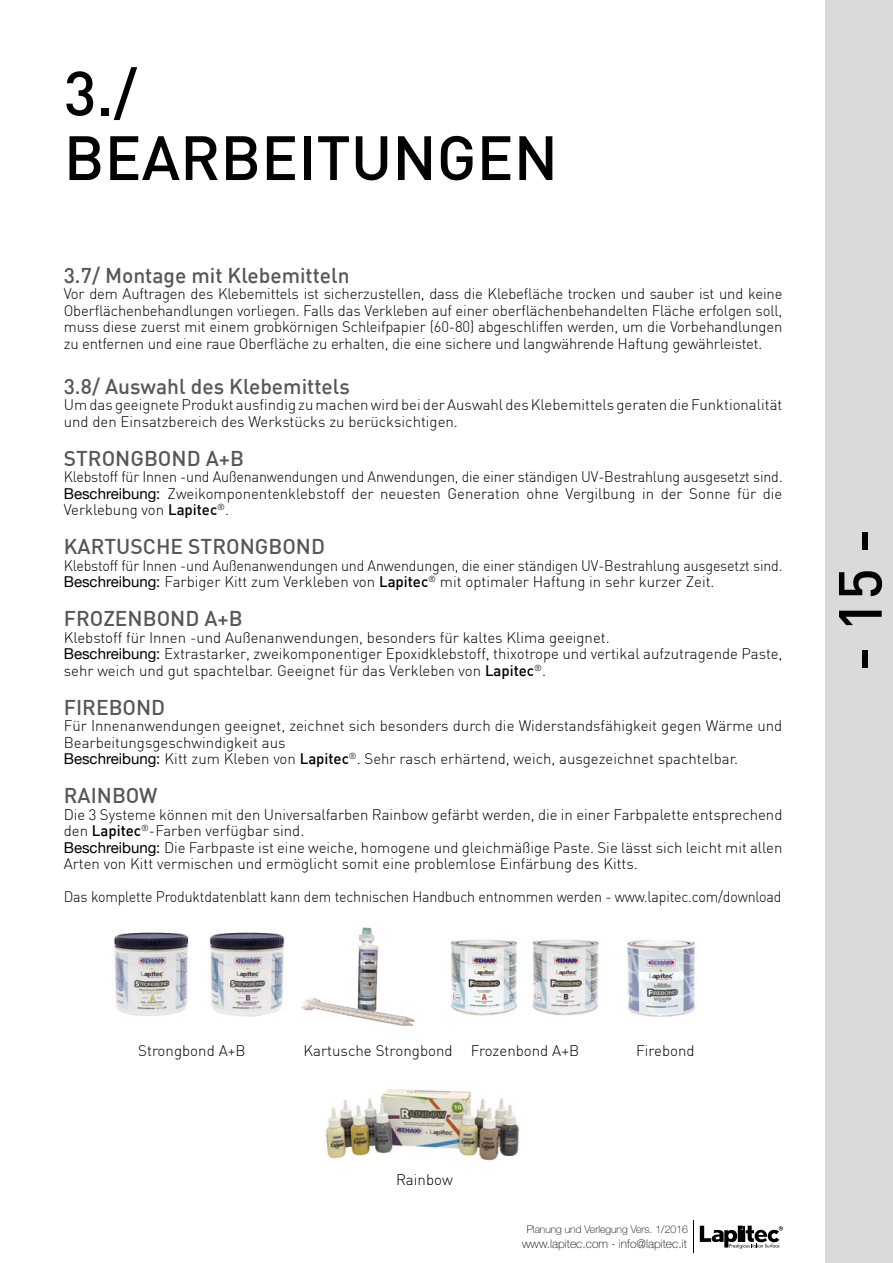
<style>
.page{position:relative;width:893px;height:1263px;background:#fff}
.page>*{position:absolute;margin:0;border:0;box-sizing:border-box;transform-origin:0 0}
.t1{font:500 61.5px/64.5px "DIN";color:#010203}
.t2{font:500 60px "DIN";color:#020304}
.t3{font:500 21px "DIN";color:#57565d}
.t4{font:300 15.15px "DIN";color:#000}
.t5{font:300 15px/16.5px "DIN";color:#000}
.t6{font:300 15px/16.5px "DIN";color:#000;text-align:justify;scale:.95 1}
.t7{font:100 12px "Helvetica Neue LT Pro";color:#000}
.t8{font:100 10.5px "Helvetica Neue LT Pro";color:#000}
.s1{font-family:"Helvetica Neue";font-weight:400}
.s2{font-weight:500}
</style>
<div class="page">
<div style="left:826px;top:0;width:67px;height:1263px;background:#dadada"></div>
<svg style="left:700px;top:1225px;width:83px;height:24px"></svg>
<hr style="left:693px;top:1220px;width:1px;height:33px;background:#020304">
<img style="left:114px;top:932px;width:171px;height:85px">
<img style="left:300px;top:927px;width:115px;height:99px">
<img style="left:450px;top:940px;width:149px;height:76px">
<img style="left:627px;top:940px;width:68px;height:77px">
<img style="left:325px;top:1089px;width:195px;height:72px">
<h1 class="t1" style="left:64px;top:59px;width:496px">3./<br>BEARBEITUNGEN</h1>
<h3 class="t3" style="left:64px;top:262px;width:287px">3.7/ Montage mit Klebemitteln</h3>
<p class="t5" style="left:64px;top:286px;width:720px;text-align:justify">Vor dem Auftragen des Klebemittels ist sicherzustellen, dass die Klebefläche trocken und sauber ist und keine Oberflächenbehandlungen vorliegen. Falls das Verkleben auf einer oberflächenbehandelten Fläche erfolgen soll, muss diese zuerst mit einem grobkörnigen Schleifpapier (60-80) abgeschliffen werden, um die Vorbehandlungen zu entfernen und eine raue Oberfläche zu erhalten, die eine sichere und langwährende Haftung gewährleistet.</p>
<h3 class="t3" style="left:64px;top:373px;width:288px">3.8/ Auswahl des Klebemittels</h3>
<p class="t5" style="left:64px;top:397px;width:720px">Um das geeignete Produkt ausfindig zu machen wird bei der Auswahl des Klebemittels geraten die Funktionalität und den Einsatzbereich des Werkstücks zu berücksichtigen.</p>
<h3 class="t3" style="left:64px;top:445px;width:182px">STRONGBOND A+B</h3>
<p class="t6" style="left:64px;top:469px;width:758px">Klebstoff für Innen -und Außenanwendungen und Anwendungen, die einer ständigen UV-Bestrahlung ausgesetzt sind.<br><span class="s1">Beschreibung:</span> Zweikomponentenklebstoff der neuesten Generation ohne Vergilbung in der Sonne für die Verklebung von <span class="s2">Lapitec</span><sup>®</sup>.</p>
<h3 class="t3" style="left:64px;top:533px;width:263px">KARTUSCHE STRONGBOND</h3>
<p class="t6" style="left:64px;top:557px;width:758px">Klebstoff für Innen -und Außenanwendungen und Anwendungen, die einer ständigen UV-Bestrahlung ausgesetzt sind.<br><span class="s1">Beschreibung:</span> Farbiger Kitt zum Verkleben von <span class="s2">Lapitec</span><sup>®</sup> mit optimaler Haftung in sehr kurzer Zeit.</p>
<h3 class="t3" style="left:64px;top:605px;width:180px">FROZENBOND A+B</h3>
<p class="t5" style="left:64px;top:629px;width:720px">Klebstoff für Innen -und Außenanwendungen, besonders für kaltes Klima geeignet.<br><span class="s1">Beschreibung:</span> Extrastarker, zweikomponentiger Epoxidklebstoff, thixotrope und vertikal aufzutragende Paste, sehr weich und gut spachtelbar. Geeignet für das Verkleben von <span class="s2">Lapitec</span><sup>®</sup>.</p>
<h3 class="t3" style="left:64px;top:694px;width:103px">FIREBOND</h3>
<p class="t5" style="left:64px;top:718px;width:720px">Für Innenanwendungen geeignet, zeichnet sich besonders durch die Widerstandsfähigkeit gegen Wärme und<br>Bearbeitungsgeschwindigkeit aus<br><span class="s1">Beschreibung:</span> Kitt zum Kleben von <span class="s2">Lapitec</span><sup>®</sup>. Sehr rasch erhärtend, weich, ausgezeichnet spachtelbar.</p>
<h3 class="t3" style="left:64px;top:782px;width:95px">RAINBOW</h3>
<p class="t5" style="left:64px;top:806px;width:720px">Die 3 Systeme können mit den Universalfarben Rainbow gefärbt werden, die in einer Farbpalette entsprechend den <span class="s2">Lapitec</span><sup>®</sup>-Farben verfügbar sind.<br><span class="s1">Beschreibung:</span> Die Farbpaste ist eine weiche, homogene und gleichmäßige Paste. Sie lässt sich leicht mit allen Arten von Kitt vermischen und ermöglicht somit eine problemlose Einfärbung des Kitts.</p>
<p class="t6" style="left:64px;top:889px;width:757px">Das komplette Produktdatenblatt kann dem technischen Handbuch entnommen werden - www.lapitec.com/download</p>
<p class="t4" style="left:138px;top:1041px;width:109px">Strongbond A+B</p>
<p class="t4" style="left:303px;top:1041px;width:277px">Kartusche Strongbond Frozenbond A+B</p>
<p class="t4" style="left:636px;top:1041px;width:60px">Firebond</p>
<p class="t4" style="left:396px;top:1170px;width:58px">Rainbow</p>
<p class="t8" style="left:527px;top:1223px;width:163px">Planung und Verlegung Vers. 1/2016</p>
<p class="t7" style="left:522px;top:1236px;width:166px">www.lapitec.com - info@lapitec.it</p>
<h2 class="t2" style="left:822px;top:672px;width:145px;rotate:-90deg">- 15 -</h2>
</div>
